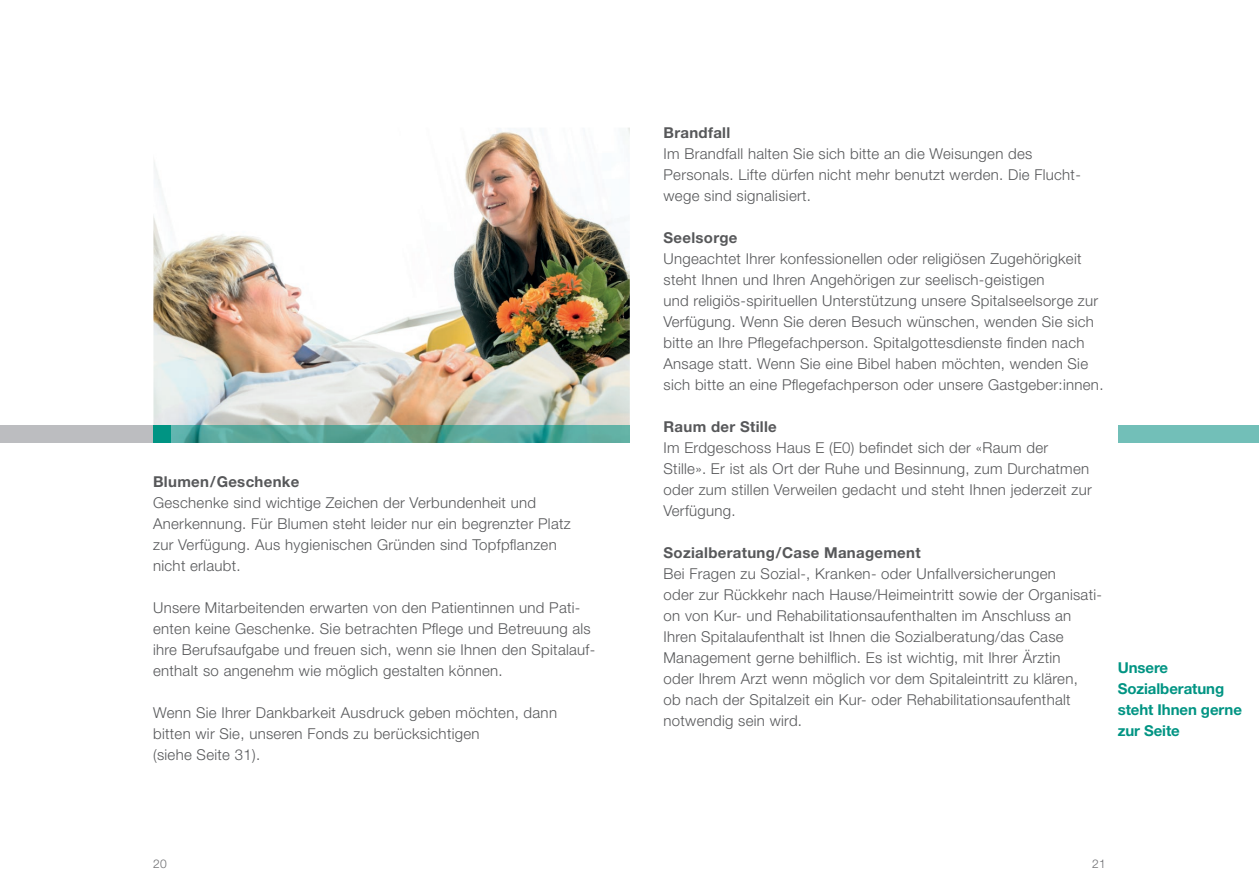
<style>
.page{position:relative;width:1259px;height:893px;background:#fff}
.page>*{position:absolute;margin:0;border:0;box-sizing:border-box;transform-origin:0 0}
.t1{font:300 15px/21px "Helvetica Neue LT Std";letter-spacing:.02em;color:#57585a}
.t2{font:700 15px "Helvetica Neue LT Std";letter-spacing:.02em;color:#57585a}
.t3{font:700 15px/21px "Helvetica Neue LT Std";letter-spacing:-.005em;color:#009483}
.t4{font:300 12px "Helvetica Neue LT Std";color:#6c6d70}
</style>
<div class="page">
<img style="left:153px;top:128px;width:477px;height:314px">
<img style="left:170px;top:425px;width:459px;height:17px">
<div style="left:0;top:425px;width:153px;height:17px;background:#bcbdc0"></div>
<div style="left:153px;top:425px;width:17px;height:17px;background:#009483"></div>
<div style="left:1118px;top:425px;width:141px;height:17px;background:#72bfb8"></div>
<p class="t2" style="left:153px;top:472px;width:148px">Blumen/Geschenke</p>
<p class="t1" style="left:153px;top:492px;width:419px">Geschenke sind wichtige Zeichen der Verbundenheit und Anerkennung. Für Blumen steht leider nur ein begrenzter Platz zur Verfügung. Aus hygienischen Gründen sind Topfpflanzen nicht erlaubt.</p>
<p class="t1" style="left:153px;top:597px;width:444px">Unsere Mitarbeitenden erwarten von den Patien tin nen und Pati&shy;enten keine Geschenke. Sie betrachten Pflege und Betreuung als ihre Berufsaufgabe und freuen sich, wenn sie Ihnen den Spitalauf&shy;enthalt so angenehm wie möglich gestalten können.</p>
<p class="t1" style="left:153px;top:702px;width:405px">Wenn Sie Ihrer Dankbarkeit Ausdruck geben möchten, dann bitten wir Sie, unseren Fonds zu berücksichtigen<br>(siehe Seite 31).</p>
<p class="t2" style="left:663px;top:124px;width:68px">Brandfall</p>
<p class="t1" style="left:663px;top:143px;width:419px">Im Brandfall halten Sie sich bitte an die Weisungen des<br>Personals. Lifte dürfen nicht mehr benutzt werden. Die Flucht&shy;wege sind signalisiert.</p>
<p class="t2" style="left:663px;top:229px;width:76px">Seelsorge</p>
<p class="t1" style="left:663px;top:248px;width:441px">Ungeachtet Ihrer konfessionellen oder religiösen Zugehörigkeit steht Ihnen und Ihren Angehörigen zur seelisch-geistigen<br>und religiös-spirituellen Unterstützung unsere Spitalseelsorge zur Verfügung. Wenn Sie deren Besuch wünschen, wenden Sie sich bitte an Ihre Pflegefachperson. Spitalgottesdienste finden nach Ansage statt. Wenn Sie eine Bibel haben möchten, wenden Sie sich bitte an eine Pflegefachperson oder unsere Gastgeber:innen.</p>
<p class="t2" style="left:663px;top:418px;width:115px">Raum der Stille</p>
<p class="t1" style="left:663px;top:437px;width:430px">Im Erdgeschoss Haus E (E0) befindet sich der «Raum der Stille». Er ist als Ort der Ruhe und Besinnung, zum Durchatmen oder zum stillen Verweilen gedacht und steht Ihnen jederzeit zur Verfügung.</p>
<p class="t2" style="left:663px;top:544px;width:259px">Sozialberatung/Case Management</p>
<p class="t1" style="left:663px;top:563px;width:440px">Bei Fragen zu Sozial-, Kranken- oder Unfallversicherungen<br>oder zur Rückkehr nach Hause/Heimeintritt sowie der Organisati&shy;on von Kur- und Rehabilitationsaufenthalten im Anschluss an Ihren Spital aufenthalt ist Ihnen die Sozialberatung/das Case Mana gement gerne behilflich. Es ist wichtig, mit Ihrer Ärztin<br>oder Ihrem Arzt wenn möglich vor dem Spitaleintritt zu klären,<br>ob nach der Spitalzeit ein Kur- oder Rehabilitationsaufenthalt notwendig sein wird.</p>
<p class="t3" style="left:1117px;top:657px;width:126px">Unsere<br>Sozial beratung steht Ihnen gerne zur Seite</p>
<p class="t4" style="left:153px;top:856px;width:15px">20</p>
<p class="t4" style="left:1092px;top:856px;width:15px">21</p>
</div>
